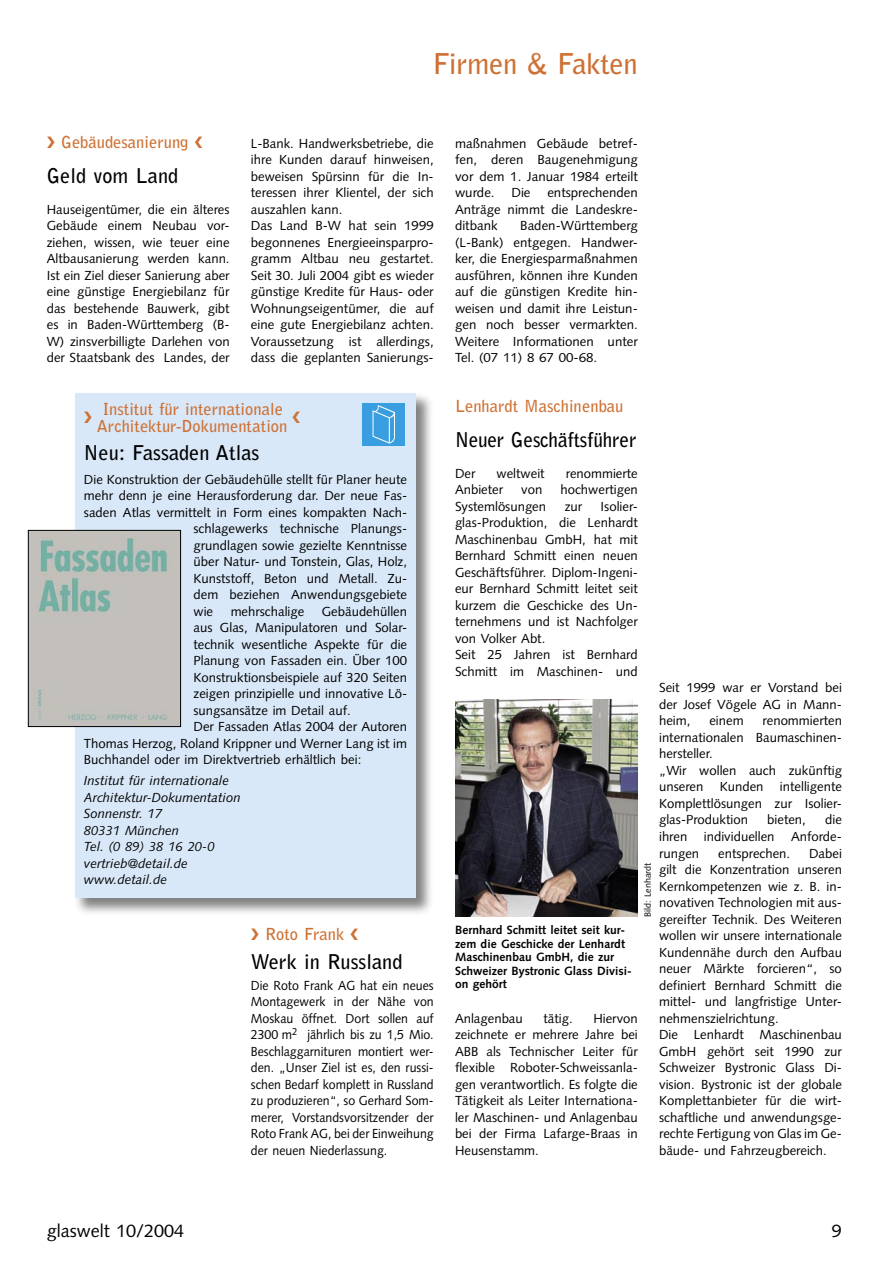
<style>
.page{position:relative;width:893px;height:1263px;background:#fff}
.page>*{position:absolute;margin:0;border:0;box-sizing:border-box;transform-origin:0 0}
.GW_Rubriken{font:700 28.5px "Bell Gothic";letter-spacing:-.01em;color:#ce7134}
.GW_DZ_schwarz{font:700 20.25px "Bell Gothic";color:#000}
.GW_DZ_schwarz-2{font:700 20.25px "Bell Gothic";color:#000;scale:.95 1}
.t1{font:18px "Syntax";color:#000}
.GW_DZ_orange{font:700 16.5px/16.5px "Bell Gothic";color:#ce7134;text-align:center}
.GW_Grundtext_8_75_11{font:13.2px/16.5px "Syntax";color:#000;text-align:justify}
.GW_Grundtext_8_75_11-2{font:13.2px/16.5px "Syntax";color:#000;text-align:justify;scale:.94 1}
.GW_Adresse_kursiv{font:italic 13.2px "Syntax";color:#000}
.GW_BU_8_9{font:700 12px/13.5px "Syntax";color:#000}
.GW_Bildvermerk{font:9px "Syntax";color:#000}
</style>
<div class="page">
<img style="left:455px;top:699px;width:183px;height:218px">
<div style="left:74px;top:390px;width:361px;height:528px;background:#000;opacity:.5"></div>
<div style="left:75px;top:393px;width:341px;height:505px;background:#d9e8f8"></div>
<img style="left:30px;top:532px;width:149px;height:193px">
<div style="left:28px;top:530px;width:153px;height:197px;border:1px solid #000"></div>
<div style="left:362px;top:403px;width:43px;height:42px;background:#399edf"></div>
<svg style="left:373px;top:405px;width:22px;height:39px"></svg>
<p class="GW_Rubriken" style="left:433px;top:46px;width:207px">Firmen &amp; Fakten</p>
<p class="GW_DZ_orange" style="left:61px;top:134px;width:129px">Gebäudesanierung</p>
<p class="GW_DZ_schwarz" style="left:47px;top:163px;width:133px">Geld vom Land</p>
<p class="GW_Grundtext_8_75_11" style="left:47px;top:201px;width:184px">Hauseigentümer, die ein älteres Gebäude einem Neubau vor&shy;ziehen, wissen, wie teuer eine Altbausanierung werden kann.<br>Ist ein Ziel dieser Sanierung aber eine günstige Energiebilanz für das bestehende Bauwerk, gibt es in Baden-Württemberg (B-W) zinsverbilligte Darlehen von der Staatsbank des Landes, der</p>
<p class="GW_Grundtext_8_75_11" style="left:251px;top:135px;width:184px">L-Bank. Handwerksbetriebe, die ihre Kunden darauf hinweisen, beweisen Spürsinn für die In&shy;teressen ihrer Klientel, der sich auszahlen kann.</p>
<p class="GW_Grundtext_8_75_11" style="left:251px;top:218px;width:184px">Das Land B-W hat sein 1999 begonnenes Energieeinsparpro&shy;gramm Altbau neu gestartet.<br>Seit 30. Juli 2004 gibt es wieder günstige Kredite für Haus- oder Wohnungseigentümer, die auf eine gute Energiebilanz achten.<br>Voraussetzung ist allerdings, dass die geplanten Sanierungs-</p>
<p class="GW_DZ_orange" style="left:97px;top:401px;width:192px">Institut für internationale<br>Architektur-Dokumentation</p>
<p class="GW_DZ_schwarz" style="left:84px;top:440px;width:177px">Neu: Fassaden Atlas</p>
<p class="GW_Grundtext_8_75_11" style="left:84px;top:471px;width:325px">Die Konstruktion der Gebäudehülle stellt für Planer heute</p>
<p class="GW_Grundtext_8_75_11" style="left:84px;top:487px;width:325px">mehr denn je eine Herausforderung dar. Der neue Fas-</p>
<p class="GW_Grundtext_8_75_11" style="left:84px;top:504px;width:325px">saden Atlas vermittelt in Form eines kompakten Nach-</p>
<p class="GW_Grundtext_8_75_11" style="left:194px;top:520px;width:215px">schlagewerks technische Planungs-</p>
<p class="GW_Grundtext_8_75_11" style="left:194px;top:537px;width:215px">grundlagen sowie gezielte Kenntnisse</p>
<p class="GW_Grundtext_8_75_11" style="left:194px;top:553px;width:215px">über Natur- und Tonstein, Glas, Holz,</p>
<p class="GW_Grundtext_8_75_11" style="left:194px;top:570px;width:215px">Kunststoff, Beton und Metall. Zu-</p>
<p class="GW_Grundtext_8_75_11" style="left:194px;top:586px;width:215px">dem beziehen Anwendungsgebiete</p>
<p class="GW_Grundtext_8_75_11" style="left:194px;top:603px;width:21px">wie</p>
<p class="GW_Grundtext_8_75_11" style="left:231px;top:603px;width:75px">mehrschalige</p>
<p class="GW_Grundtext_8_75_11" style="left:194px;top:603px;width:215px;text-indent:128px">Gebäudehüllen aus Glas, Manipulatoren und Solar&shy;technik wesentliche Aspekte für die Planung von Fassaden ein. Über 100<br>Konstruktionsbeispiele auf 320 Seiten zeigen prinzipielle und innovative Lö&shy;sungsansätze im Detail auf.</p>
<p class="GW_Grundtext_8_75_11" style="left:84px;top:718px;width:325px;text-indent:110px">Der Fassaden Atlas 2004 der Autoren Thomas Herzog, Roland Krippner und Werner Lang ist im Buchhandel oder im Direktvertrieb erhältlich bei:</p>
<p class="GW_Adresse_kursiv" style="left:84px;top:773px;width:147px">Institut für internationale</p>
<p class="GW_Adresse_kursiv" style="left:84px;top:789px;width:158px">Architektur-Dokumentation</p>
<p class="GW_Adresse_kursiv" style="left:84px;top:806px;width:80px">Sonnenstr. 17</p>
<p class="GW_Adresse_kursiv" style="left:84px;top:822px;width:97px">80331 München</p>
<p class="GW_Adresse_kursiv" style="left:84px;top:839px;width:132px">Tel. (0 89) 38 16 20-0</p>
<p class="GW_Adresse_kursiv" style="left:84px;top:855px;width:105px">vertrieb@detail.de</p>
<p class="GW_Adresse_kursiv" style="left:84px;top:872px;width:85px">www.detail.de</p>
<p class="GW_DZ_orange" style="left:265px;top:926px;width:81px">Roto Frank</p>
<p class="GW_DZ_schwarz" style="left:251px;top:949px;width:153px">Werk in Russland</p>
<p class="GW_Grundtext_8_75_11-2" style="left:251px;top:977px;width:196px">Die Roto Frank AG hat ein neues Montagewerk in der Nähe von Moskau öffnet. Dort sollen auf 2300 m<sup>2</sup> jährlich bis zu 1,5 Mio.<br>Beschlaggarnituren montiert wer&shy;den. „Unser Ziel ist es, den russi&shy;schen Bedarf komplett in Russland zu produzieren“, so Gerhard Som&shy;merer, Vorstandsvorsitzender der Roto Frank AG, bei der Einweihung der neuen Niederlassung.</p>
<p class="GW_Grundtext_8_75_11" style="left:455px;top:135px;width:184px">maßnahmen Gebäude betref&shy;fen, deren Baugenehmigung vor dem 1. Januar 1984 erteilt wurde.</p>
<p class="GW_Grundtext_8_75_11" style="left:455px;top:185px;width:184px;text-indent:92px">entsprechenden Anträge nimmt die Landeskre&shy;ditbank</p>
<p class="GW_Grundtext_8_75_11" style="left:511px;top:185px;width:21px">Die</p>
<p class="GW_Grundtext_8_75_11" style="left:455px;top:218px;width:184px;text-indent:65px">Baden-Württemberg (L-Bank) entgegen. Handwer&shy;ker, die Energiesparmaßnahmen ausführen, können ihre Kunden auf die günstigen Kredite hin&shy;weisen und damit ihre Leistun&shy;gen noch besser vermarkten.<br>Weitere Informationen unter Tel. (07 11) 8 67 00-68.</p>
<p class="GW_DZ_orange" style="left:455px;top:398px;width:170px">Lenhardt Maschinenbau</p>
<p class="GW_DZ_schwarz-2" style="left:455px;top:428px;width:193px">Neuer Geschäftsführer</p>
<p class="GW_Grundtext_8_75_11" style="left:455px;top:465px;width:22px">Der</p>
<p class="GW_Grundtext_8_75_11" style="left:496px;top:465px;width:50px">weltweit</p>
<p class="GW_Grundtext_8_75_11" style="left:566px;top:465px;width:74px">renommierte</p>
<p class="GW_Grundtext_8_75_11" style="left:455px;top:482px;width:50px">Anbieter</p>
<p class="GW_Grundtext_8_75_11" style="left:521px;top:482px;width:23px">von</p>
<p class="GW_Grundtext_8_75_11" style="left:560px;top:482px;width:79px">hochwertigen</p>
<p class="GW_Grundtext_8_75_11" style="left:455px;top:498px;width:93px">Systemlösungen</p>
<p class="GW_Grundtext_8_75_11" style="left:565px;top:498px;width:19px">zur</p>
<p class="GW_Grundtext_8_75_11" style="left:455px;top:498px;width:184px;text-indent:146px">Isolier&shy;glas-Produktion, die Lenhardt Maschinenbau GmbH, hat mit Bernhard Schmitt einen neuen Geschäftsführer. Diplom-Ingeni&shy;eur Bernhard Schmitt leitet seit kurzem die Geschicke des Un&shy;ternehmens und ist Nachfolger von Volker Abt.</p>
<p class="GW_Grundtext_8_75_11" style="left:455px;top:647px;width:184px">Seit 25 Jahren ist Bernhard<br>Schmitt im Maschinen- und</p>
<p class="GW_BU_8_9" style="left:455px;top:924px;width:178px">Bernhard Schmitt leitet seit kur&shy;zem die Geschicke der Lenhardt<br>Maschinenbau GmbH, die zur<br>Schweizer Bystronic Glass Divisi&shy;on gehört</p>
<p class="GW_Bildvermerk" style="left:642px;top:917px;width:56px;rotate:-90deg">Bild: Lenhardt</p>
<p class="GW_Grundtext_8_75_11" style="left:455px;top:1010px;width:69px">Anlagenbau</p>
<p class="GW_Grundtext_8_75_11" style="left:543px;top:1010px;width:31px">tätig.</p>
<p class="GW_Grundtext_8_75_11" style="left:455px;top:1010px;width:184px;text-indent:138px">Hiervon zeichnete er mehrere Jahre bei ABB als Technischer Leiter für flexible Roboter-Schweissanla&shy;gen verantwortlich. Es folgte die Tätigkeit als Leiter Internationa&shy;ler Maschinen- und Anlagenbau bei der Firma Lafarge-Braas in Heusenstamm.</p>
<p class="GW_Grundtext_8_75_11" style="left:659px;top:680px;width:184px">Seit 1999 war er Vorstand bei der Josef Vögele AG in Mann&shy;heim,</p>
<p class="GW_Grundtext_8_75_11" style="left:659px;top:713px;width:184px;text-indent:103px">renommierten internationalen Baumaschinen&shy;hersteller.</p>
<p class="GW_Grundtext_8_75_11" style="left:659px;top:762px;width:184px">„Wir wollen auch zukünftig unseren Kunden intelligente Komplettlösungen zur Isolier&shy;glas-Produktion</p>
<p class="GW_Grundtext_8_75_11" style="left:709px;top:713px;width:36px">einem</p>
<p class="GW_Grundtext_8_75_11" style="left:767px;top:812px;width:40px">bieten,</p>
<p class="GW_Grundtext_8_75_11" style="left:825px;top:812px;width:18px">die</p>
<p class="GW_Grundtext_8_75_11" style="left:659px;top:828px;width:30px">ihren</p>
<p class="GW_Grundtext_8_75_11" style="left:704px;top:828px;width:72px">individuellen</p>
<p class="GW_Grundtext_8_75_11" style="left:791px;top:828px;width:52px">Anforde-</p>
<p class="GW_Grundtext_8_75_11" style="left:659px;top:845px;width:42px">rungen</p>
<p class="GW_Grundtext_8_75_11" style="left:718px;top:845px;width:74px">entsprechen.</p>
<p class="GW_Grundtext_8_75_11" style="left:659px;top:845px;width:184px;text-indent:150px">Dabei gilt die Konzentration unseren Kernkompetenzen wie z. B. in&shy;novativen Technologien mit aus&shy;gereifter Technik. Des Weiteren wollen wir unsere internationale Kundennähe durch den Aufbau neuer Märkte forcieren“, so definiert Bernhard Schmitt die mittel- und langfristige Unter&shy;nehmenszielrichtung.</p>
<p class="GW_Grundtext_8_75_11" style="left:659px;top:1026px;width:184px">Die Lenhardt Maschinenbau GmbH gehört seit 1990 zur Schweizer Bystronic Glass Di&shy;vision. Bystronic ist der globale Komplettanbieter für die wirt&shy;schaftliche und anwendungsge&shy;rechte Fertigung von Glas im Ge&shy;bäude- und Fahrzeugbereich.</p>
<h3 class="t1" style="left:47px;top:1220px;width:139px">glaswelt 10/2004</h3>
<h3 class="t1" style="left:832px;top:1220px;width:12px">9</h3>
</div>
